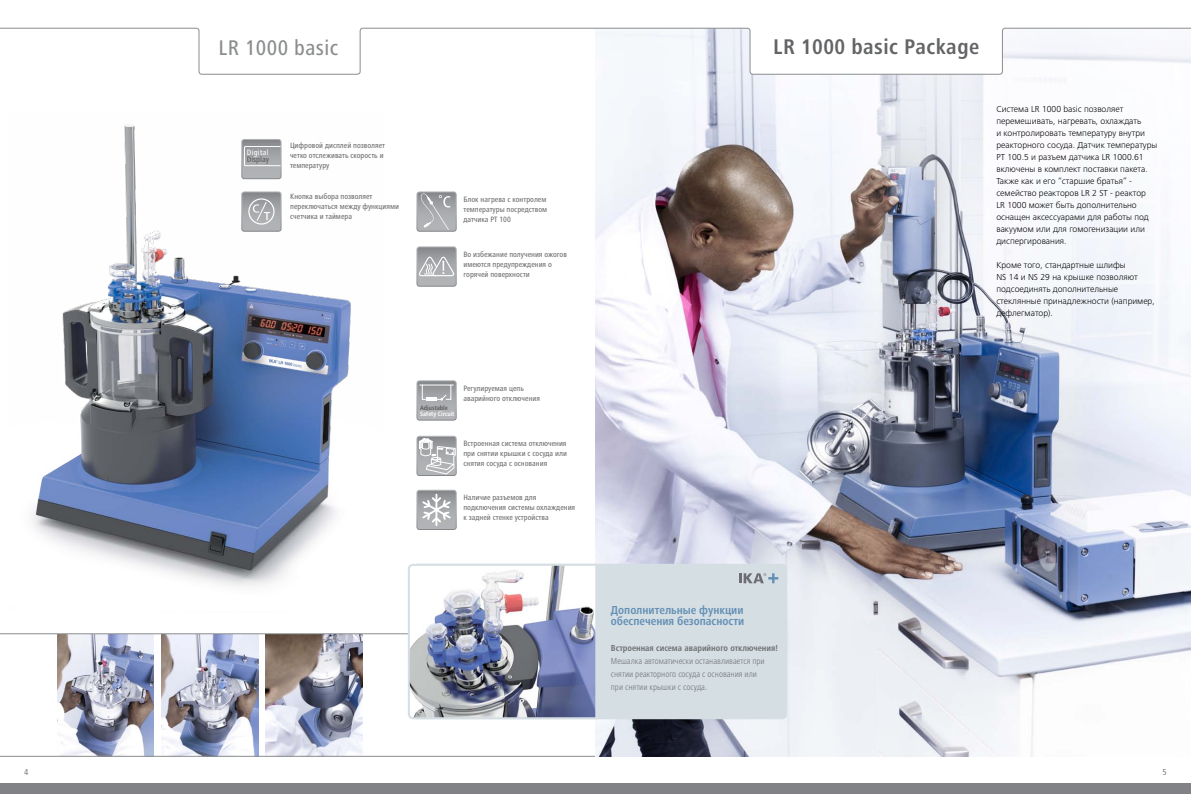
<style>
.page{position:relative;width:1191px;height:794px;background:#fff}
.page>*{position:absolute;margin:0;border:0;box-sizing:border-box;transform-origin:0 0}
.t1{font:700 condensed 22px "Frutiger Next IKA";letter-spacing:.02em;color:#636466}
.t2{font:500 condensed 22px "Frutiger Next IKA";letter-spacing:.02em;color:#8a8c8e}
.t3{font:700 condensed 12px/11px "Frutiger Next IKA";color:#648fb5}
.t4{font:300 9px/12px "Frutiger Next IKA";color:#000}
.t5{font:300 condensed 9px/13px "Frutiger Next IKA";color:#6d6e71}
.t6{font:700 condensed 9px "Frutiger Next IKA";color:#6d6e71}
.t7{font:500 condensed 9px "Frutiger Next IKA";color:#808285}
.t8{font:500 condensed 8px/10px "Frutiger Next IKA";color:#6d6e71}
.t9{font:500 condensed 8px "Frutiger Next IKA";letter-spacing:.04em;color:#fff}
.t10{font:500 condensed 8px "Frutiger Next IKA";letter-spacing:.01em;color:#58595b}
.t11{font:700 condensed 6.5px "Frutiger Next IKA";color:#fff}
.t12{font:700 condensed 6.5px "Frutiger Next IKA";color:#58595b}
</style>
<div class="page">
<div style="left:0;top:782px;width:1191px;height:12px;background:#808285"></div>
<img style="left:266px;top:634px;width:96px;height:122px">
<img style="left:57px;top:634px;width:97px;height:122px">
<img style="left:161px;top:634px;width:97px;height:122px">
<hr style="left:0;top:633px;width:1191px;height:1px;background:#8a8c8e">
<hr style="left:0;top:756px;width:1191px;height:1px;background:#8a8c8e">
<img style="left:595px;top:75px;width:596px;height:681px">
<svg style="left:0;top:27px;width:1191px;height:48px"></svg>
<div style="left:416px;top:191px;width:41px;height:41px;border:1px solid #fff;border-radius:3px"></div>
<svg style="left:417px;top:192px;width:39px;height:39px;background:#aaabae"></svg>
<div style="left:416px;top:246px;width:41px;height:41px;border:1px solid #fff;border-radius:3px"></div>
<svg style="left:417px;top:247px;width:39px;height:39px;background:#adafb1"></svg>
<div style="left:416px;top:490px;width:41px;height:40px;border:1px solid #fff;border-radius:3px"></div>
<svg style="left:417px;top:490px;width:39px;height:39px;background:#b3b5b7"></svg>
<div style="left:416px;top:380px;width:41px;height:40px;border:1px solid #fff;border-radius:3px"></div>
<div style="left:416px;top:436px;width:41px;height:40px;border:1px solid #fff;border-radius:3px"></div>
<svg style="left:417px;top:381px;width:39px;height:94px"></svg>
<div style="left:413px;top:565px;width:373px;height:153px;background:#d4dee3;border-radius:4px"></div>
<div style="left:412px;top:564px;width:375px;height:155px;border:2px solid #d4dee3;border-radius:4px"></div>
<img style="left:407px;top:563px;width:191px;height:157px">
<svg style="left:739px;top:573px;width:39px;height:10px"></svg>
<img style="left:32px;top:124px;width:319px;height:462px">
<h1 class="t2" style="left:218px;top:35px;width:121px">LR 1000 basic</h1>
<h1 class="t1" style="left:773px;top:34px;width:207px">LR 1000 basic Package</h1>
<p class="t9" style="left:247px;top:148px;width:23px">Digital</p>
<p class="t10" style="left:247px;top:155px;width:24px">Display</p>
<p class="t8" style="left:290px;top:140px;width:97px">Цифровой дисплей позволяет четко отслеживать скорость и температуру</p>
<p class="t8" style="left:290px;top:191px;width:110px">Кнопка выбора позволяет переключаться между функциями счетчика и таймера</p>
<p class="t8" style="left:463px;top:194px;width:85px;text-align:justify">Блок нагрева с контролем температуры посредством датчика PT 100</p>
<p class="t8" style="left:463px;top:249px;width:105px">Во избежание получения ожогов имеются предупреждения о горячей поверхности</p>
<p class="t4" style="left:996px;top:103px;width:162px">Система LR 1000 basic позволяет перемешивать, нагревать, охлаждать<br>и контролировать температуру внутри реакторного сосуда. Датчик температуры PT 100.5 и разъем датчика LR 1000.61 включены в комплект поставки пакета.<br>Также как и его “старшие братья” - семейство реакторов LR 2 ST - реактор<br>LR 1000 может быть дополнительно оснащен аксессуарами для работы под вакуумом или для гомогенизации или диспергирования.</p>
<p class="t4" style="left:996px;top:259px;width:160px">Кроме того, стандартные шлифы<br>NS 14 и NS 29 на крышке позволяют подсоединять дополнительные стеклянные принадлежности (например, дефлегматор).</p>
<p class="t12" style="left:420px;top:404px;width:29px">Adjustable</p>
<p class="t11" style="left:420px;top:410px;width:36px">Safety Circuit</p>
<p class="t8" style="left:463px;top:383px;width:78px">Регулируемая цепь аварийного отключения</p>
<p class="t8" style="left:463px;top:438px;width:105px;text-align:justify">Встроенная система отключения при снятии крышки с сосуда или снятия сосуда с основания</p>
<p class="t8" style="left:463px;top:492px;width:113px">Наличие разъемов для подключения системы охлаждения к задней стенке устройства</p>
<h2 class="t3" style="left:611px;top:605px;width:135px">Дополнительные функции обеспечения безопасности</h2>
<p class="t6" style="left:611px;top:643px;width:168px">Встроенная сисема аварийного отключения!</p>
<p class="t5" style="left:611px;top:655px;width:155px">Мешалка автоматически останавливается при снятии реакторного сосуда с основания или при снятии крышки с сосуда.</p>
<p class="t7" style="left:24px;top:766px;width:6px">4</p>
<p class="t7" style="left:1162px;top:766px;width:6px">5</p>
</div>
